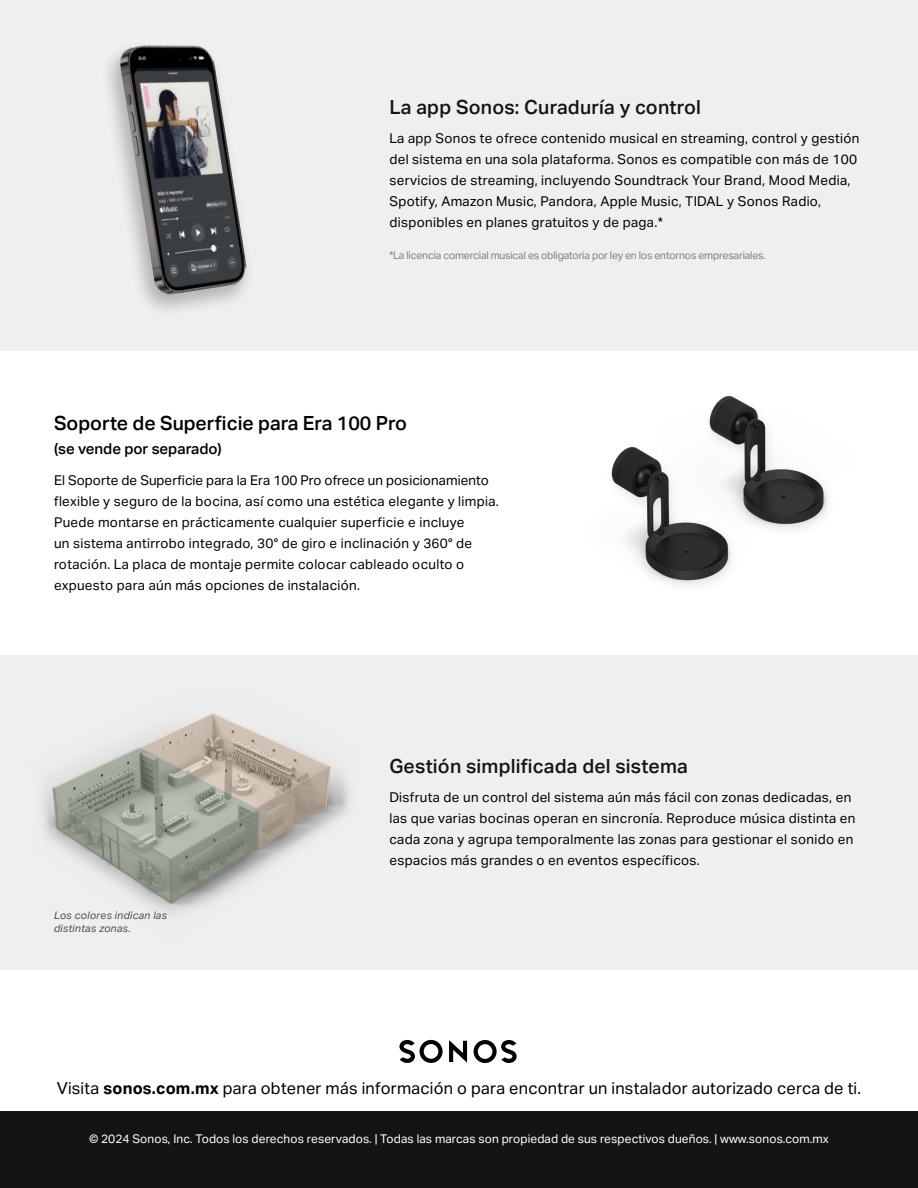
<style>
.page{position:relative;width:918px;height:1188px;background:#fff}
.page>*{position:absolute;margin:0;border:0;box-sizing:border-box;transform-origin:0 0}
.t1{font:500 19.5px "Aktiv Grotesk";letter-spacing:.01em;color:#141414}
.t2{font:500 19.5px "Aktiv Grotesk";color:#000}
.t3{font:16.5px "Aktiv Grotesk";letter-spacing:.01em;color:#000}
.t4{font:500 15px "Aktiv Grotesk";color:#000}
.t5{font:13.5px/21px "Aktiv Grotesk";letter-spacing:.02em;color:#000}
.t6{font:12px "Aktiv Grotesk";letter-spacing:.005em;color:#fff}
.t7{font:10.5px "Aktiv Grotesk";letter-spacing:-.02em;color:#808080}
.t8{font:italic 10.5px/13.5px "Aktiv Grotesk";letter-spacing:.02em;color:#4d4d4d}
.s1{font-weight:700}
</style>
<div class="page">
<img style="left:0;top:655px;width:918px;height:314px">
<div style="left:0;top:1112px;width:918px;height:76px;background:#141414"></div>
<div style="left:0;top:0;width:918px;height:351px;background:#efefef"></div>
<div style="left:100px;top:40px;width:155px;height:278px;background:#000;opacity:.25"></div>
<img style="left:118px;top:40px;width:131px;height:257px">
<img style="left:611px;top:396px;width:217px;height:190px">
<svg style="left:449px;top:1040px;width:18px;height:23px"></svg>
<svg style="left:399px;top:1040px;width:44px;height:23px"></svg>
<svg style="left:474px;top:1040px;width:43px;height:23px"></svg>
<h1 class="t1" style="left:389px;top:96px;width:313px">La app Sonos: Curaduría y control</h1>
<p class="t5" style="left:389px;top:128px;width:472px">La app Sonos te ofrece contenido musical en streaming, control y gestión del sistema en una sola plataforma. Sonos es compatible con más de 100 servicios de streaming, incluyendo Soundtrack Your Brand, Mood Media, Spotify, Amazon Music, Pandora, Apple Music, TIDAL y Sonos Radio, disponibles en planes gratuitos y de paga.*</p>
<p class="t7" style="left:389px;top:249px;width:378px">*La licencia comercial musical es obligatoria por ley en los entornos empresariales.</p>
<h1 class="t2" style="left:54px;top:412px;width:355px">Soporte de Superficie para Era 100 Pro</h1>
<p class="t4" style="left:54px;top:440px;width:169px">(se vende por separado)</p>
<p class="t5" style="left:54px;top:470px;width:447px">El Soporte de Superficie para la Era 100 Pro ofrece un posicionamiento flexible y seguro de la bocina, así como una estética elegante y limpia.<br>Puede montarse en prácticamente cualquier superficie e incluye<br>un sistema antirrobo integrado, 30° de giro e inclinación y 360° de rotación. La placa de montaje permite colocar cableado oculto o expuesto para aún más opciones de instalación.</p>
<p class="t8" style="left:54px;top:909px;width:115px">Los colores indican las distintas zonas.</p>
<h1 class="t1" style="left:389px;top:755px;width:300px">Gestión simplificada del sistema</h1>
<p class="t5" style="left:389px;top:787px;width:468px">Disfruta de un control del sistema aún más fácil con zonas dedicadas, en las que varias bocinas operan en sincronía. Reproduce música distinta en cada zona y agrupa temporalmente las zonas para gestionar el sonido en espacios más grandes o en eventos específicos.</p>
<p class="t3" style="left:57px;top:1078px;width:806px">Visita <span class="s1">sonos.com.mx</span> para obtener más información o para encontrar un instalador autorizado cerca de ti.</p>
<p class="t6" style="left:89px;top:1131px;width:741px">© 2024 Sonos, Inc. Todos los derechos reservados. | Todas las marcas son propiedad de sus respectivos dueños. | www.sonos.com.mx</p>
</div>
